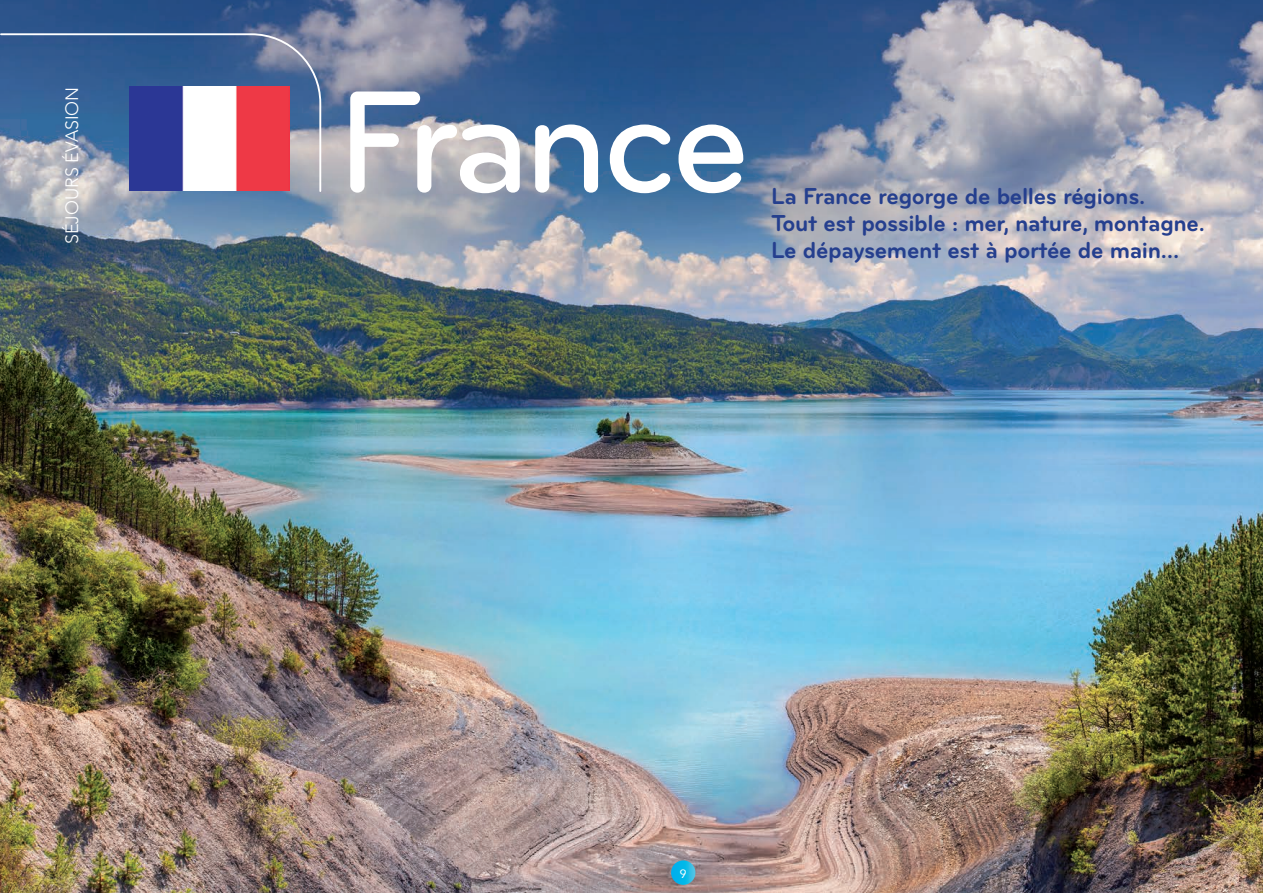
<style>
.page{position:relative;width:1263px;height:893px;background:#fff}
.page>*{position:absolute;margin:0;border:0;box-sizing:border-box;transform-origin:0 0}
.t1{font:500 150px "Bryant";letter-spacing:-.04em;color:#fff}
.t2{font:700 24px/27px "Bryant";letter-spacing:-.015em;color:#253f8e}
.t3{font:300 17.85px "Avenir";color:#fff}
.t4{font:12px "Avenir";color:#fff}
</style>
<div class="page">
<img style="left:0;top:0;width:1263px;height:893px">
<svg style="left:0;top:32px;width:322px;height:161px;background:#5c79a0"></svg>
<svg style="left:671px;top:860px;width:24px;height:25px"></svg>
<img style="left:130px;top:87px;width:159px;height:103px">
<p class="t3" style="left:61px;top:244px;width:159px;rotate:-90deg">SÉJOURS ÉVASION</p>
<p class="t1" style="left:337px;top:50px;width:415px">France</p>
<p class="t2" style="left:771px;top:183px;width:435px">La France regorge de belles régions.<br>Tout est possible : mer, nature, montagne.<br>Le dépaysement est à portée de main…</p>
<p class="t4" style="left:680px;top:864px;width:8px">9</p>
</div>
